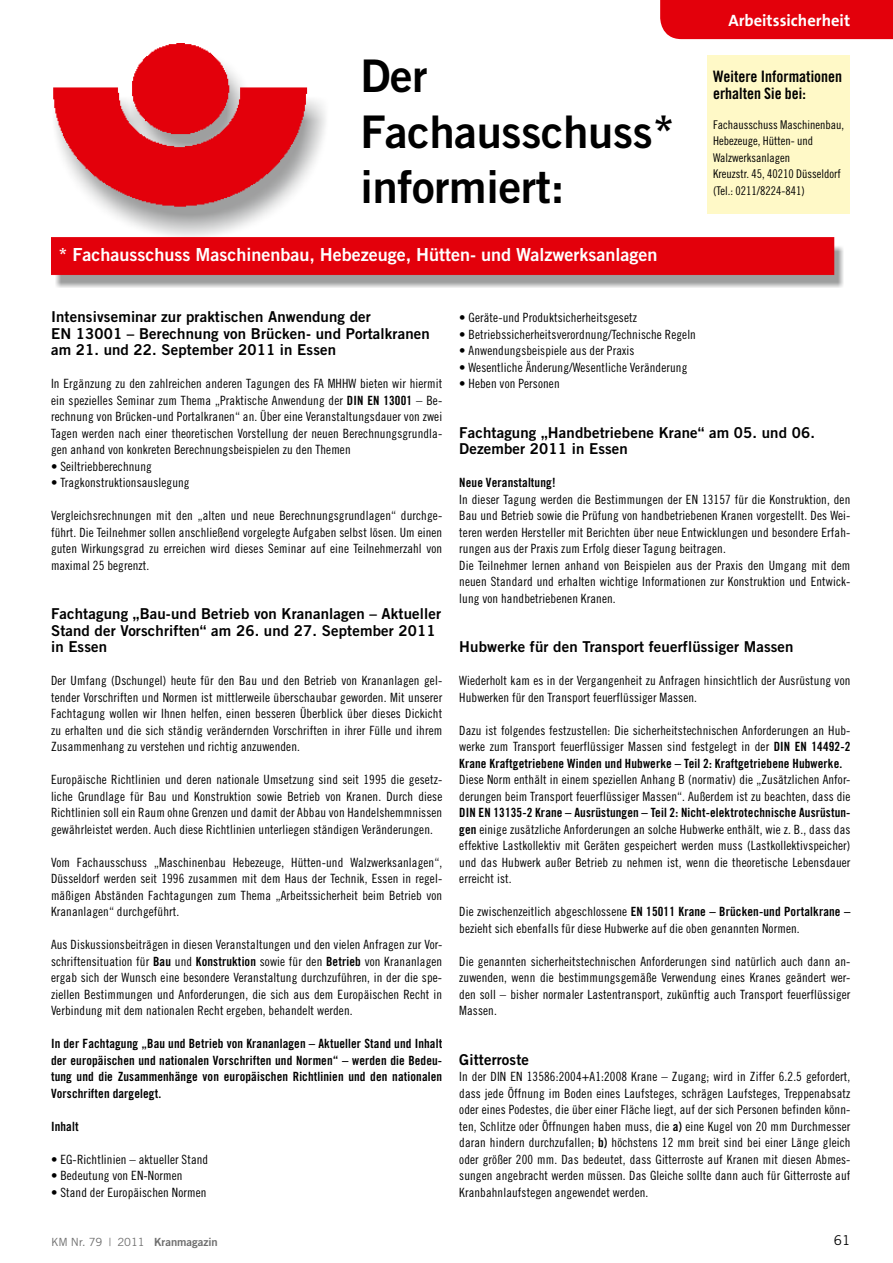
<style>
.page{position:relative;width:893px;height:1263px;background:#fff}
.page>*{position:absolute;margin:0;border:0;box-sizing:border-box;transform-origin:0 0}
.t1{font:45px/55.5px "Trade Gothic Bold Two";letter-spacing:-.005em;color:#000}
.t2{font:18px "Trade Gothic Bold Two";color:#fff}
.t3{font:700 16.5px "The Sans B7";color:#fff}
.t4{font:15.75px/16.5px "Trade Gothic Bold Cond Twenty";color:#000}
.t5{font:15px/16.5px "Trade Gothic Bold Two";letter-spacing:.01em;color:#000}
.t6{font:13.5px "Trade Gothic";color:#000}
.t7{font:12.75px/16.5px "Trade Gothic Cond Eighteen";letter-spacing:.01em;color:#000;text-align:justify}
.t8{font:12.75px/16.5px "Trade Gothic Bold Cond Twenty";letter-spacing:.01em;color:#000;text-align:justify}
.t9{font:12px/16.5px "Trade Gothic Cond Eighteen";color:#000}
.t10{font:11.25px "Trade Gothic";color:#6e6e6e}
.s1{font-family:"Trade Gothic Bold Cond Twenty"}
.s2{font-family:"Trade Gothic Cond Eighteen"}
.s3{font-family:"Trade Gothic Bold Two"}
</style>
<div class="page">
<div style="left:660px;top:0;width:233px;height:39px;background:#e3000b"></div>
<img style="left:52px;top:43px;width:791px;height:244px">
<div style="left:707px;top:55px;width:143px;height:159px;background:#fff9c7"></div>
<p class="t3" style="left:728px;top:11px;width:123px">Arbeitssicherheit</p>
<h1 class="t1" style="left:360px;top:48px;width:316px">Der<br>Fachausschuss* informiert:</h1>
<p class="t4" style="left:713px;top:68px;width:131px">Weitere Informationen erhalten Sie bei:</p>
<p class="t9" style="left:713px;top:116px;width:133px">Fachausschuss Maschinenbau,<br>Hebezeuge, Hütten- und<br>Walzwerksanlagen<br>Kreuzstr. 45, 40210 Düsseldorf (Tel.: 0211/8224-841)</p>
<h2 class="t2" style="left:59px;top:244px;width:600px">* Fachausschuss Maschinenbau, Hebezeuge, Hütten- und Walzwerksanlagen</h2>
<p class="t5" style="left:51px;top:308px;width:380px">Intensivseminar zur praktischen Anwendung der<br>EN 13001 – Berechnung von Brücken- und Portalkranen am 21. und 22. September 2011 in Essen</p>
<p class="t7" style="left:51px;top:375px;width:393px">In Ergänzung zu den zahlreichen anderen Tagungen des FA MHHW bieten wir hiermit ein spezielles Seminar zum Thema „Praktische Anwendung der <span class="s1">DIN EN 13001</span> – Be&shy;rechnung von Brücken-und Portalkranen“ an. Über eine Veranstaltungsdauer von zwei Tagen werden nach einer theoretischen Vorstellung der neuen Berechnungsgrundla&shy;gen anhand von konkreten Berechnungsbeispielen zu den Themen</p>
<p class="t7" style="left:51px;top:458px;width:102px">• Seiltriebberechnung</p>
<p class="t7" style="left:51px;top:474px;width:140px">• Tragkonstruktionsauslegung</p>
<p class="t7" style="left:51px;top:507px;width:393px">Vergleichsrechnungen mit den „alten und neue Berechnungsgrundlagen“ durchge&shy;führt. Die Teilnehmer sollen anschließend vorgelegte Aufgaben selbst lösen. Um einen guten Wirkungsgrad zu erreichen wird dieses Seminar auf eine Teilnehmerzahl von maximal 25 begrenzt.</p>
<p class="t5" style="left:51px;top:605px;width:392px">Fachtagung „Bau-und Betrieb von Krananlagen – Aktueller<br>Stand der Vorschriften“ am 26. und 27. September 2011 in Essen</p>
<p class="t7" style="left:51px;top:672px;width:393px">Der Umfang (Dschungel) heute für den Bau und den Betrieb von Krananlagen gel&shy;tender Vorschriften und Normen ist mittlerweile überschaubar geworden. Mit unserer Fachtagung wollen wir Ihnen helfen, einen besseren Überblick über dieses Dickicht zu erhalten und die sich ständig verändernden Vorschriften in ihrer Fülle und ihrem Zusammenhang zu verstehen und richtig anzuwenden.</p>
<p class="t7" style="left:51px;top:771px;width:393px">Europäische Richtlinien und deren nationale Umsetzung sind seit 1995 die gesetz&shy;liche Grundlage für Bau und Konstruktion sowie Betrieb von Kranen. Durch diese Richtlinien soll ein Raum ohne Grenzen und damit der Abbau von Handelshemmnissen gewährleistet werden. Auch diese Richtlinien unterliegen ständigen Veränderungen.</p>
<p class="t7" style="left:51px;top:854px;width:393px">Vom Fachausschuss „Maschinenbau Hebezeuge, Hütten-und Walzwerksanlagen“, Düsseldorf werden seit 1996 zusammen mit dem Haus der Technik, Essen in regel&shy;mäßigen Abständen Fachtagungen zum Thema „Arbeitssicherheit beim Betrieb von Krananlagen“ durchgeführt.</p>
<p class="t7" style="left:51px;top:936px;width:393px">Aus Diskussionsbeiträgen in diesen Veranstaltungen und den vielen Anfragen zur Vor&shy;schriftensituation für <span class="s1">Bau</span> und <span class="s1">Konstruktion</span> sowie für den <span class="s1">Betrieb</span> von Krananlagen ergab sich der Wunsch eine besondere Veranstaltung durchzuführen, in der die spe&shy;ziellen Bestimmungen und Anforderungen, die sich aus dem Europäischen Recht in Verbindung mit dem nationalen Recht ergeben, behandelt werden.</p>
<p class="t8" style="left:51px;top:1035px;width:393px">In der Fachtagung „Bau und Betrieb von Krananlagen – Aktueller Stand und Inhalt der europäischen und nationalen Vorschriften und Normen“ – werden die Bedeu&shy;tung und die Zusammenhänge von europäischen Richtlinien und den nationalen Vorschriften dargelegt.</p>
<p class="t8" style="left:51px;top:1118px;width:29px">Inhalt</p>
<p class="t7" style="left:51px;top:1151px;width:159px">• EG-Richtlinien – aktueller Stand</p>
<p class="t7" style="left:51px;top:1167px;width:133px">• Bedeutung von EN-Normen</p>
<p class="t7" style="left:51px;top:1184px;width:157px">• Stand der Europäischen Normen</p>
<p class="t7" style="left:459px;top:309px;width:179px">• Geräte-und Produktsicherheitsgesetz</p>
<p class="t7" style="left:459px;top:326px;width:238px">• Betriebssicherheitsverordnung/Technische Regeln</p>
<p class="t7" style="left:459px;top:342px;width:177px">• Anwendungsbeispiele aus der Praxis</p>
<p class="t7" style="left:459px;top:359px;width:230px">• Wesentliche Änderung/Wesentliche Veränderung</p>
<p class="t7" style="left:459px;top:375px;width:102px">• Heben von Personen</p>
<p class="t5" style="left:459px;top:424px;width:357px">Fachtagung „Handbetriebene Krane“ am 05. und 06.<br>Dezember 2011 in Essen</p>
<p class="t8" style="left:459px;top:474px;width:98px">Neue Veranstaltung!</p>
<p class="t7" style="left:459px;top:491px;width:393px;text-align:left">In dieser Tagung werden die Bestimmungen der EN 13157 für die Konstruktion, den Bau und Betrieb sowie die Prüfung von handbetriebenen Kranen vorgestellt. Des Wei&shy;teren werden Hersteller mit Berichten über neue Entwicklungen und besondere Erfah&shy;rungen aus der Praxis zum Erfolg dieser Tagung beitragen.<br>Die Teilnehmer lernen anhand von Beispielen aus der Praxis den Umgang mit dem neuen Standard und erhalten wichtige Informationen zur Konstruktion und Entwick&shy;lung von handbetriebenen Kranen.</p>
<p class="t5" style="left:459px;top:638px;width:336px">Hubwerke für den Transport feuerflüssiger Massen</p>
<p class="t7" style="left:459px;top:672px;width:393px">Wiederholt kam es in der Vergangenheit zu Anfragen hinsichtlich der Ausrüstung von<br>Hubwerken für den Transport feuerflüssiger Massen.</p>
<p class="t7" style="left:459px;top:722px;width:393px">Dazu ist folgendes festzustellen: Die sicherheitstechnischen Anforderungen an Hub&shy;werke zum Transport feuerflüssiger Massen sind festgelegt in der <span class="s1">DIN EN 14492-2</span></p>
<p class="t8" style="left:459px;top:755px;width:385px">Krane Kraftgetriebene Winden und Hubwerke – Teil 2: Kraftgetriebene Hubwerke.</p>
<p class="t7" style="left:459px;top:771px;width:393px">Diese Norm enthält in einem speziellen Anhang B (normativ) die „Zusätzlichen Anfor&shy;derungen beim Transport feuerflüssiger Massen“. Außerdem ist zu beachten, dass die</p>
<p class="t8" style="left:459px;top:804px;width:393px">DIN EN 13135-2 Krane – Ausrüstungen – Teil 2: Nicht-elektrotechnische Ausrüstun-</p>
<p class="t7" style="left:459px;top:821px;width:393px"><span class="s1">gen</span> einige zusätzliche Anforderungen an solche Hubwerke enthält, wie z. B., dass das effektive Lastkollektiv mit Geräten gespeichert werden muss (Lastkollektivspeicher) und das Hubwerk außer Betrieb zu nehmen ist, wenn die theoretische Lebensdauer erreicht ist.</p>
<p class="t8" style="left:459px;top:903px;width:393px"><span class="s2">Die zwischenzeitlich abgeschlossene</span> EN 15011 Krane – Brücken-und Portalkrane –</p>
<p class="t7" style="left:459px;top:920px;width:342px">bezieht sich ebenfalls für diese Hubwerke auf die oben genannten Normen.</p>
<p class="t7" style="left:459px;top:953px;width:393px">Die genannten sicherheitstechnischen Anforderungen sind natürlich auch dann an&shy;zuwenden, wenn die bestimmungsgemäße Verwendung eines Kranes geändert wer&shy;den soll – bisher normaler Lastentransport, zukünftig auch Transport feuerflüssiger Massen.</p>
<p class="t5" style="left:459px;top:1051px;width:71px">Gitterroste</p>
<p class="t7" style="left:459px;top:1068px;width:393px">In der DIN EN 13586:2004+A1:2008 Krane – Zugang; wird in Ziffer 6.2.5 gefordert, dass jede Öffnung im Boden eines Laufsteges, schrägen Laufsteges, Treppenabsatz oder eines Podestes, die über einer Fläche liegt, auf der sich Personen befinden könn&shy;ten, Schlitze oder Öffnungen haben muss, die <span class="s1">a)</span> eine Kugel von 20 mm Durchmesser daran hindern durchzufallen; <span class="s1">b)</span> höchstens 12 mm breit sind bei einer Länge gleich oder größer 200 mm. Das bedeutet, dass Gitterroste auf Kranen mit diesen Abmes&shy;sungen angebracht werden müssen. Das Gleiche sollte dann auch für Gitterroste auf Kranbahnlaufstegen angewendet werden.</p>
<p class="t10" style="left:51px;top:1235px;width:168px">KM Nr. 79 | 2011 <span class="s3">Kranmagazin</span></p>
<p class="t6" style="left:834px;top:1232px;width:18px">61</p>
</div>
